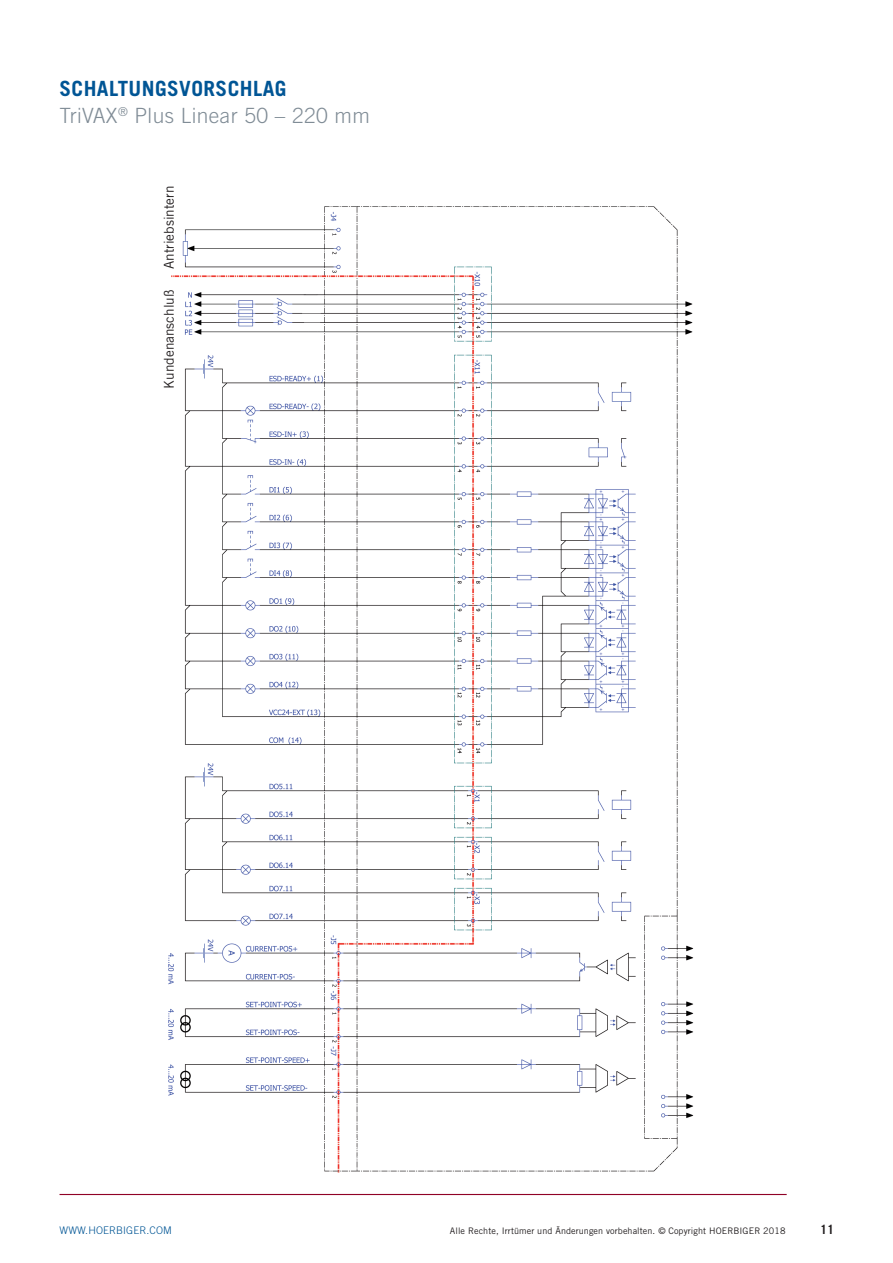
<style>
.page{position:relative;width:893px;height:1263px;background:#fff}
.page>*{position:absolute;margin:0;border:0;box-sizing:border-box;transform-origin:0 0}
.t1{font:300 21px/27px "Trade Gothic LT Std";letter-spacing:.02em;color:#808c96}
.t2{font:13.5px "Trade Gothic LT Std";color:#231f20}
.t3{font:700 12.75px "Trade Gothic LT Std";color:#231f20}
.t4{font:300 10.5px "Trade Gothic LT Std";letter-spacing:.01em;color:#005595}
.t5{font:9px "Trade Gothic LT Std";letter-spacing:.01em;color:#231f20}
.s1{font-weight:700;color:#005595}
</style>
<div class="page">
<hr style="left:60px;top:1194px;width:727px;height:1px;background:#900126">
<img style="left:168px;top:206px;width:526px;height:967px">
<h1 class="t1" style="left:60px;top:75px;width:312px"><span class="s1">SCHALTUNGSVORSCHLAG<br></span>TRIVAX<sup>®</sup> PLUS LINEAR 50 – 220 MM</h1>
<h2 class="t2" style="left:161px;top:269px;width:85px;rotate:-90deg">Antriebsintern</h2>
<h2 class="t2" style="left:161px;top:389px;width:101px;rotate:-90deg">Kundenanschluß</h2>
<p class="t4" style="left:60px;top:1224px;width:114px">WWW.HOERBIGER.COM</p>
<p class="t5" style="left:450px;top:1226px;width:337px">Alle Rechte, Irrtümer und Änderungen vorbehalten. © Copyright HOERBIGER 2018</p>
<h3 class="t3" style="left:820px;top:1222px;width:16px">11</h3>
</div>
